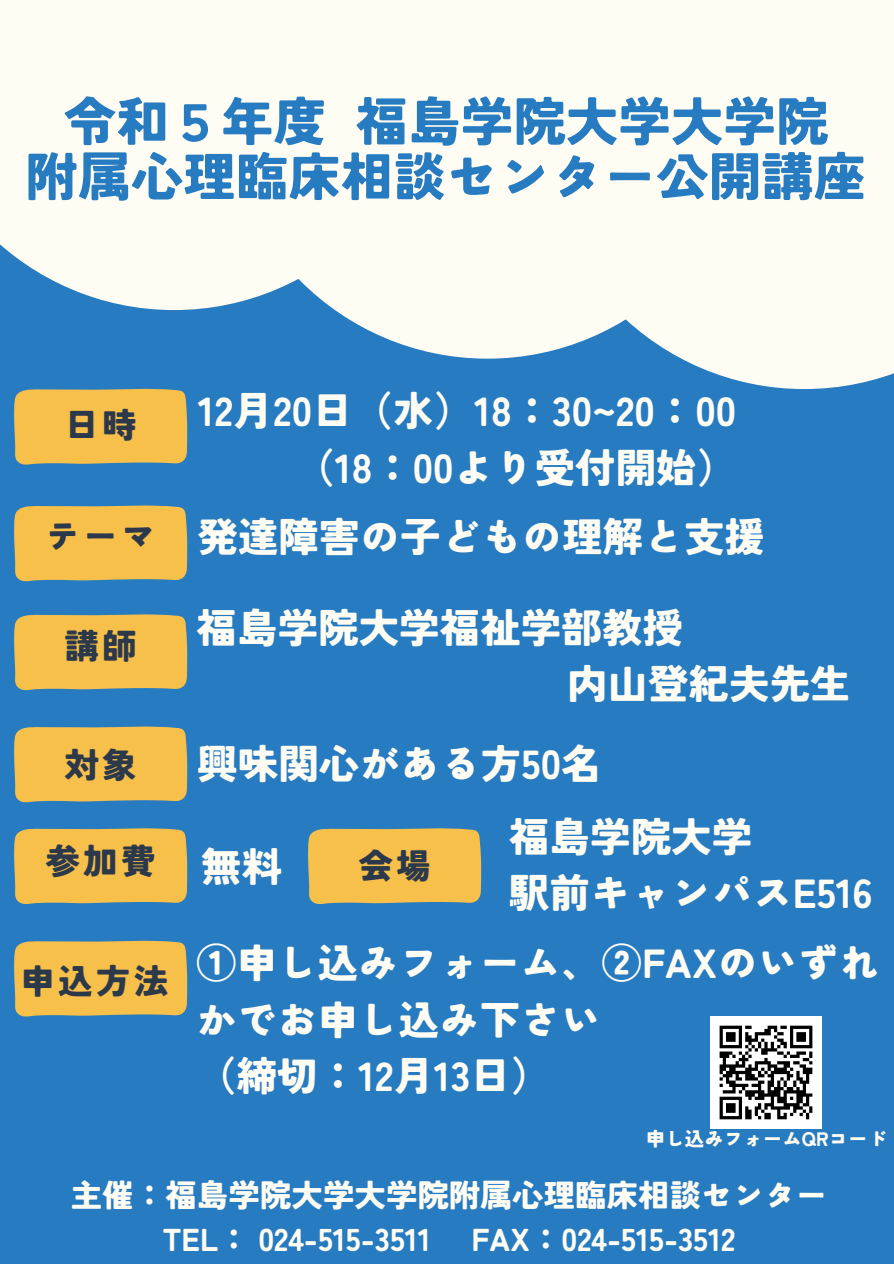
<style>
.page{position:relative;width:894px;height:1264px;background:#fff}
.page>*{position:absolute;margin:0;border:0;box-sizing:border-box;transform-origin:0 0}
.t1{font:900 52.5px "Tsunagi Gothic";color:#277bc0}
.t2{font:900 40.5px "Tsunagi Gothic";color:#fefcf3}
.t3{font:900 34.65px "Tsunagi Gothic";letter-spacing:.085em;color:#2c394b}
.t4{font:900 31.5px "Tsunagi Gothic";color:#fefcf3}
.t5{font:900 19.5px "Tsunagi Gothic";color:#fefcf3}
</style>
<div class="page">
<div style="left:0;top:0;width:893px;height:1263px;background:#277bc0"></div>
<div style="left:0;top:0;width:222px;height:310px;background:#fefcf3"></div>
<svg style="left:222px;top:0;width:317px;height:358px;background:#ebf1ee"></svg>
<div style="left:539px;top:0;width:354px;height:389px;background:#fefcf3"></div>
<div style="left:14px;top:505px;width:173px;height:76px;background:#f7c04a"></div>
<div style="left:14px;top:614px;width:173px;height:76px;background:#f7c04a"></div>
<div style="left:14px;top:940px;width:173px;height:76px;background:#f7c04a"></div>
<svg style="left:14px;top:388px;width:173px;height:77px;background:#ebbc50"></svg>
<div style="left:14px;top:726px;width:173px;height:76px;background:#f7c04a"></div>
<div style="left:14px;top:828px;width:173px;height:76px;background:#f7c04a"></div>
<div style="left:308px;top:828px;width:173px;height:76px;background:#f7c04a"></div>
<img style="left:710px;top:1016px;width:111px;height:112px">
<p class="t1" style="left:64px;top:95px;width:766px">令和５年度福島学院大学大学院</p>
<p class="t1" style="left:26px;top:150px;width:841px">附属心理臨床相談センター公開講座</p>
<p class="t3" style="left:64px;top:407px;width:74px">日時</p>
<p class="t3" style="left:45px;top:518px;width:112px">テーマ</p>
<p class="t3" style="left:64px;top:628px;width:74px">講師</p>
<p class="t3" style="left:64px;top:747px;width:74px">対象</p>
<p class="t2" style="left:198px;top:391px;width:539px">12月20日（水）18：30~20：00</p>
<p class="t2" style="left:294px;top:447px;width:444px">（18：00より受付開始）</p>
<p class="t2" style="left:197px;top:516px;width:569px">発達障害の子どもの理解と支援</p>
<p class="t2" style="left:196px;top:607px;width:488px">福島学院大学福祉学部教授</p>
<p class="t2" style="left:567px;top:663px;width:285px">内山登紀夫先生</p>
<p class="t2" style="left:197px;top:743px;width:405px">興味関心がある方50名</p>
<p class="t2" style="left:509px;top:816px;width:245px">福島学院大学</p>
<p class="t2" style="left:509px;top:872px;width:365px">駅前キャンパスE516</p>
<p class="t2" style="left:196px;top:942px;width:684px">①申し込みフォーム、②FAXのいずれ</p>
<p class="t2" style="left:196px;top:999px;width:407px">かでお申し込み下さい</p>
<p class="t2" style="left:196px;top:1055px;width:356px">（締切：12月13日）</p>
<p class="t3" style="left:45px;top:844px;width:112px">参加費</p>
<p class="t2" style="left:201px;top:846px;width:83px">無料</p>
<p class="t3" style="left:358px;top:848px;width:74px">会場</p>
<p class="t3" style="left:21px;top:963px;width:149px">申込方法</p>
<p class="t5" style="left:645px;top:1128px;width:243px">申し込みフォームQRコード</p>
<p class="t4" style="left:71px;top:1179px;width:758px">主催：福島学院大学大学院附属心理臨床相談センター</p>
<p class="t4" style="left:163px;top:1223px;width:270px">TEL： 024-515-3511</p>
<p class="t4" style="left:471px;top:1223px;width:265px">FAX：024-515-3512</p>
</div>
